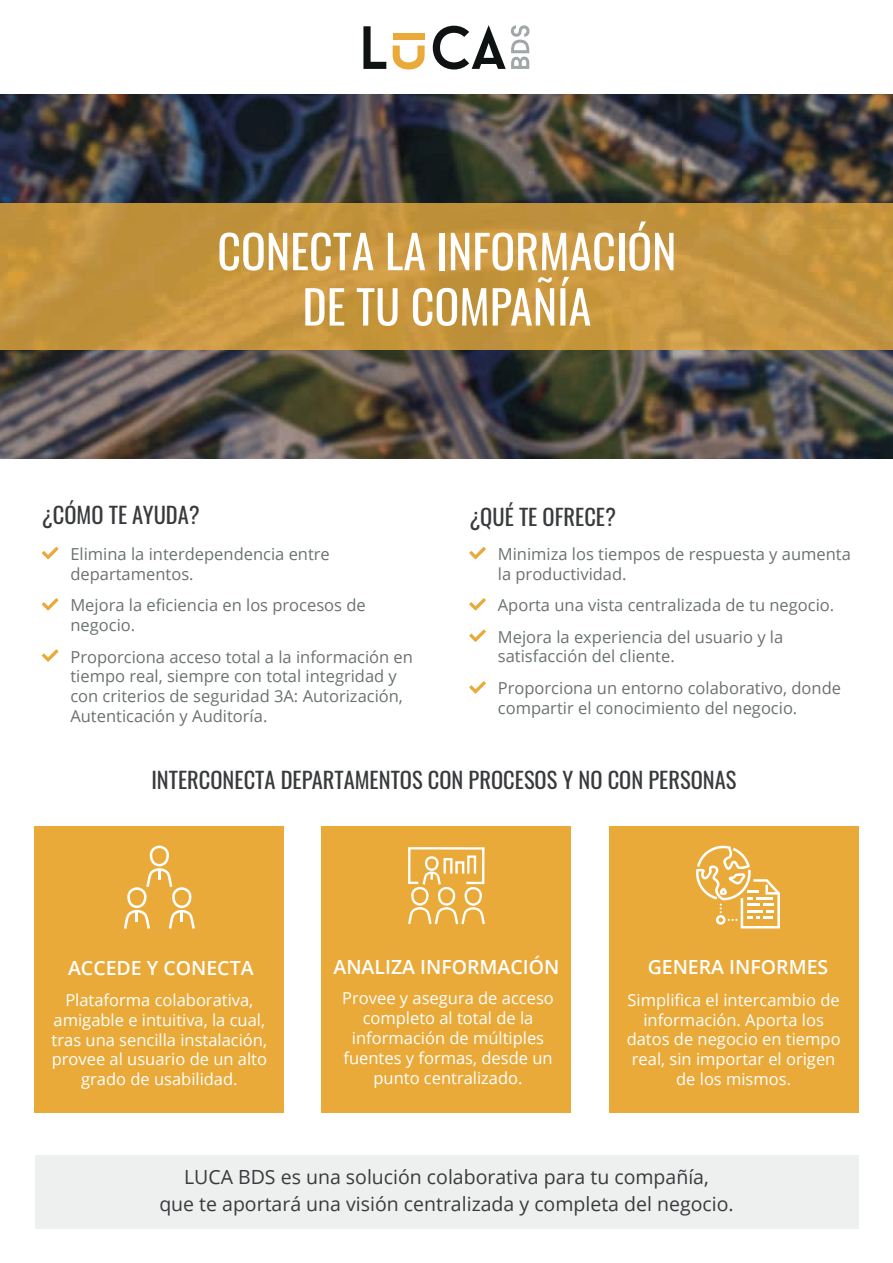
<style>
.page{position:relative;width:893px;height:1263px;background:#fff}
.page>*{position:absolute;margin:0;border:0;box-sizing:border-box;transform-origin:0 0}
.t1{font:22.5px "Oswald";color:#383a3c}
.t2{font:19.5px/27px "Open Sans";color:#383a3c;text-align:center}
.t3{font:600 19.5px "Open Sans";color:#fff}
.t4{font:16.5px/19.8px "Open Sans";color:#6b7172}
.t5{font:16.5px/19.8px "Open Sans";color:#fff;text-align:center}
</style>
<div class="page">
<img style="left:0;top:95px;width:893px;height:364px">
<svg style="left:219px;top:232px;width:68px;height:39px"></svg>
<svg style="left:293px;top:232px;width:80px;height:39px"></svg>
<svg style="left:388px;top:233px;width:37px;height:37px"></svg>
<div style="left:440px;top:233px;width:5px;height:37px;background:#fff"></div>
<svg style="left:451px;top:233px;width:18px;height:37px"></svg>
<svg style="left:475px;top:232px;width:139px;height:39px"></svg>
<div style="left:619px;top:233px;width:5px;height:37px;background:#fff"></div>
<svg style="left:629px;top:221px;width:44px;height:50px"></svg>
<svg style="left:305px;top:288px;width:19px;height:38px"></svg>
<svg style="left:330px;top:288px;width:14px;height:38px"></svg>
<svg style="left:357px;top:288px;width:41px;height:38px"></svg>
<svg style="left:413px;top:288px;width:74px;height:38px"></svg>
<svg style="left:493px;top:277px;width:61px;height:49px"></svg>
<svg style="left:560px;top:277px;width:30px;height:49px"></svg>
<svg style="left:363px;top:26px;width:23px;height:43px"></svg>
<div style="left:393px;top:33px;width:32px;height:6px;background:#e9aa3a"></div>
<svg style="left:393px;top:46px;width:32px;height:24px"></svg>
<svg style="left:433px;top:25px;width:96px;height:45px"></svg>
<svg style="left:42px;top:547px;width:16px;height:12px"></svg>
<svg style="left:469px;top:547px;width:17px;height:12px"></svg>
<svg style="left:469px;top:598px;width:17px;height:12px"></svg>
<svg style="left:469px;top:630px;width:17px;height:12px"></svg>
<svg style="left:469px;top:681px;width:17px;height:12px"></svg>
<svg style="left:42px;top:598px;width:16px;height:12px"></svg>
<svg style="left:42px;top:649px;width:16px;height:13px"></svg>
<div style="left:34px;top:1155px;width:824px;height:74px;background:#eef0f0"></div>
<div style="left:34px;top:826px;width:250px;height:287px;background:#e9aa3a"></div>
<div style="left:322px;top:826px;width:249px;height:287px;background:#e9aa3a"></div>
<div style="left:609px;top:826px;width:249px;height:287px;background:#e9aa3a"></div>
<svg style="left:124px;top:846px;width:71px;height:83px"></svg>
<svg style="left:408px;top:847px;width:77px;height:77px"></svg>
<svg style="left:696px;top:846px;width:84px;height:82px"></svg>
<h1 class="t1" style="left:42px;top:495px;width:159px">¿CÓMO TE AYUDA?</h1>
<h1 class="t1" style="left:469px;top:497px;width:148px">¿QUÉ TE OFRECE?</h1>
<p class="t4" style="left:70px;top:544px;width:261px">Elimina la interdependencia entre departamentos.</p>
<p class="t4" style="left:70px;top:595px;width:297px">Mejora la eficiencia en los procesos de negocio.</p>
<p class="t4" style="left:70px;top:646px;width:344px">Proporciona acceso total a la información en tiempo real, siempre con total integridad y con criterios de seguridad 3A: Autorización, Autenticación y Auditoría.</p>
<p class="t4" style="left:498px;top:543px;width:355px">Minimiza los tiempos de respuesta y aumenta la productividad.</p>
<p class="t4" style="left:498px;top:589px;width:338px;line-height:31.5px">Aporta una vista centralizada de tu negocio.<br>Mejora la experiencia del usuario y la</p>
<p class="t4" style="left:498px;top:640px;width:345px;line-height:31.5px">satisfacción del cliente.<br>Proporciona un entorno colaborativo, donde</p>
<p class="t4" style="left:498px;top:697px;width:301px">compartir el conocimiento del negocio.</p>
<h1 class="t1" style="left:151px;top:760px;width:587px">INTERCONECTA DEPARTAMENTOS CON PROCESOS Y NO CON PERSONAS</h1>
<p class="t3" style="left:333px;top:953px;width:227px">ANALIZA INFORMACIÓN</p>
<p class="t3" style="left:68px;top:954px;width:187px">ACCEDE Y CONECTA</p>
<p class="t5" style="left:52px;top:989px;width:217px">Plataforma colaborativa, amigable e intuitiva, la cual, tras una sencilla instalación, provee al usuario de un alto grado de usabilidad.</p>
<p class="t5" style="left:342px;top:988px;width:213px">Provee y asegura de acceso completo al total de la información de múltiples fuentes y formas, desde un punto centralizado.</p>
<p class="t3" style="left:648px;top:954px;width:182px">GENERA INFORMES</p>
<p class="t5" style="left:627px;top:989px;width:215px">Simplifica el intercambio de información. Aporta los datos de negocio en tiempo real, sin importar el origen de los mismos.</p>
<p class="t2" style="left:159px;top:1163px;width:576px">LUCA BDS es una solución colaborativa para tu compañía,<br>que te aportará una visión centralizada y completa del negocio.</p>
</div>
